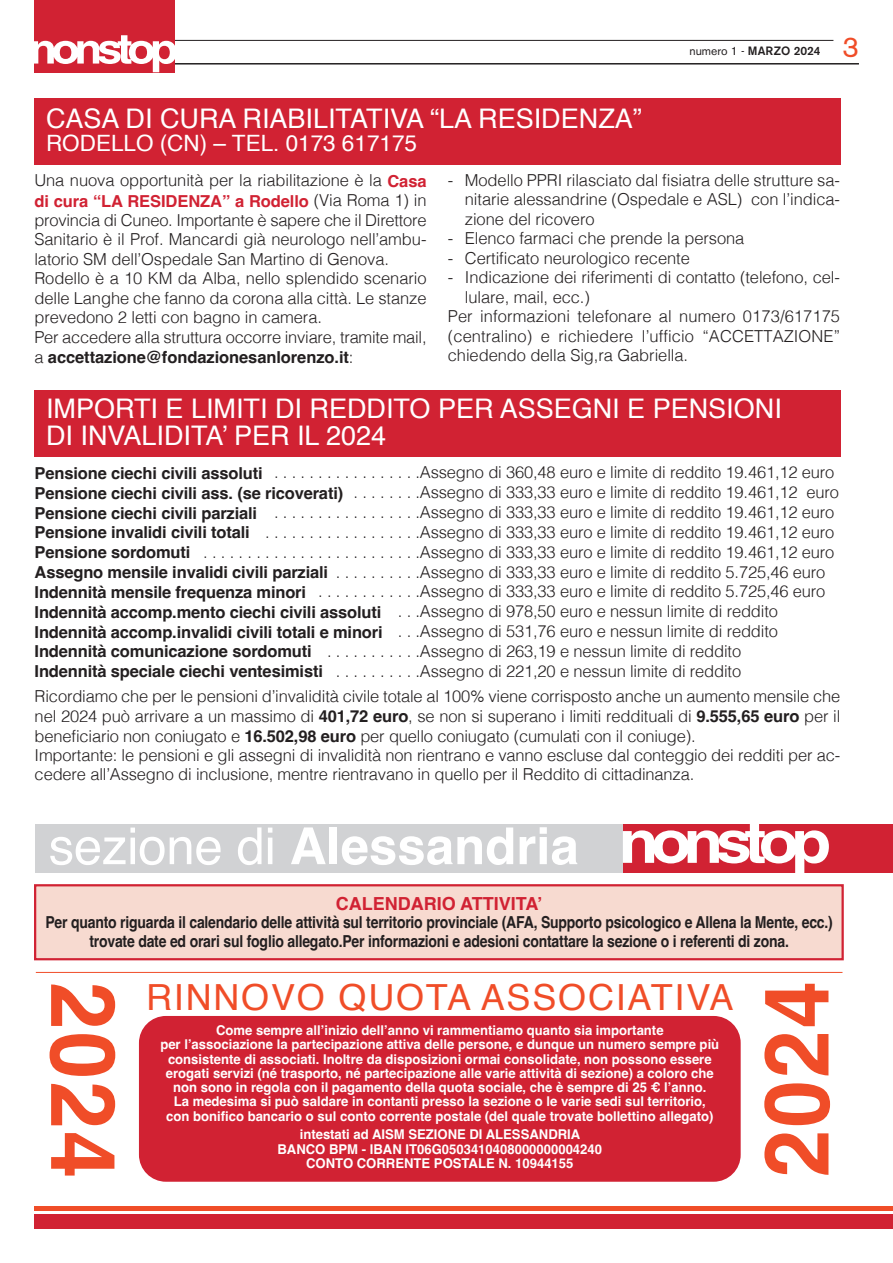
<style>
.page{position:relative;width:893px;height:1263px;background:#fff}
.page>*{position:absolute;margin:0;border:0;box-sizing:border-box;transform-origin:0 0}
.t1{font:700 90px "Helvetica";letter-spacing:.025em;color:#f04d28;scale:.95 1}
.t2{font:700 51px "Helvetica";color:#fff}
.t3{font:36px "Helvetica";letter-spacing:.05em;color:#f04d28}
.t4{font:28.5px "Akzidenz Grotesk BE";color:#f04d28}
.t5{font:27px "Helvetica";color:#fff}
.t6{font:22.5px "Helvetica";color:#fff}
.t7{font:700 18px "Helvetica";color:#d12233}
.t8{font:300 16.5px/19.5px "Helvetica";letter-spacing:-.01em;color:#231f20;text-align:justify}
.t9{font:700 16.5px/18.3px "Helvetica";letter-spacing:-.015em;color:#231f20;text-align:center;scale:.85 1}
.t10{font:700 13.5px/14.2px "Helvetica";color:#fff;text-align:center}
.t11{font:500 12px "Akzidenz Grotesk BE";color:#231f20}
.s1{font-weight:400}
.s2{font-weight:700}
.s3{font-weight:700;color:#d12233}
</style>
<div class="page">
<hr style="left:34px;top:63px;width:825px;height:2px;background:#231f20">
<hr style="left:34px;top:40px;width:799px;height:1px;background:#231f20">
<div style="left:34px;top:0;width:140px;height:72px;background:#d12233"></div>
<svg style="left:34px;top:35px;width:142px;height:37px"></svg>
<div style="left:34px;top:1206px;width:859px;height:5px;background:#f04d28"></div>
<div style="left:34px;top:1214px;width:859px;height:15px;background:#d12233"></div>
<div style="left:34px;top:98px;width:806px;height:67px;background:#d12233"></div>
<div style="left:623px;top:824px;width:270px;height:49px;background:#d12233"></div>
<div style="left:36px;top:824px;width:587px;height:49px;background:#d1d2d4"></div>
<svg style="left:623px;top:824px;width:206px;height:49px"></svg>
<div style="left:34px;top:390px;width:806px;height:67px;background:#d12233"></div>
<hr style="left:36px;top:972px;width:806px;height:1px;background:#f04d28">
<div style="left:139px;top:1016px;width:602px;height:166px;background:#d12233;border-radius:27px"></div>
<div style="left:36px;top:886px;width:805px;height:72px;background:#f7dad0"></div>
<div style="left:34px;top:884px;width:810px;height:76px;border:2px solid #d12233"></div>
<p class="t5" style="left:46px;top:107px;width:597px">CASA DI CURA RIABILITATIVA “LA RESIDENZA”</p>
<p class="t6" style="left:46px;top:134px;width:373px">RODELLO (CN) – TEL. 0173 617175</p>
<p class="t11" style="left:689px;top:47px;width:133px"><span class="s1">numero 1 -</span> MARZO 2024</p>
<p class="t4" style="left:842px;top:37px;width:18px">3</p>
<p class="t8" style="left:465px;top:172px;width:377px;text-indent:-17px">- Modello PPRI rilasciato dal fisiatra delle strutture sa&shy;nitarie alessandrine (Ospedale e ASL) con l’indica&shy;zione del ricovero</p>
<p class="t8" style="left:448px;top:230px;width:298px">- Elenco farmaci che prende la persona</p>
<p class="t8" style="left:448px;top:250px;width:243px">- Certificato neurologico recente</p>
<p class="t8" style="left:465px;top:269px;width:377px;text-indent:-17px">- Indicazione dei riferimenti di contatto (telefono, cel&shy;lulare, mail, ecc.)</p>
<p class="t8" style="left:448px;top:308px;width:394px">Per informazioni telefonare al numero 0173/617175 (centralino) e richiedere l’ufficio “ACCETTAZIONE” chiedendo della Sig,ra Gabriella.</p>
<p class="t5" style="left:46px;top:397px;width:737px">IMPORTI E LIMITI DI REDDITO PER ASSEGNI E PENSIONI</p>
<p class="t5" style="left:46px;top:424px;width:342px">DI INVALIDITA’ PER IL 2024</p>
<p class="t8" style="left:35px;top:464px;width:801px"><span class="s2">Pensione ciechi civili assoluti</span> . . . . . . . . . . . . . . . . .Assegno di 360,48 euro e limite di reddito 19.461,12 euro</p>
<p class="t8" style="left:35px;top:484px;width:806px"><span class="s2">Pensione ciechi civili ass. (se ricoverati)</span> . . . . . . . .Assegno di 333,33 euro e limite di reddito 19.461,12 euro</p>
<p class="t8" style="left:35px;top:504px;width:801px"><span class="s2">Pensione ciechi civili parziali</span> . . . . . . . . . . . . . . . . .Assegno di 333,33 euro e limite di reddito 19.461,12 euro</p>
<p class="t8" style="left:35px;top:524px;width:801px"><span class="s2">Pensione invalidi civili totali</span> . . . . . . . . . . . . . . . . . .Assegno di 333,33 euro e limite di reddito 19.461,12 euro</p>
<p class="t8" style="left:35px;top:544px;width:801px"><span class="s2">Pensione sordomuti</span> . . . . . . . . . . . . . . . . . . . . . . . . .Assegno di 333,33 euro e limite di reddito 19.461,12 euro</p>
<p class="t8" style="left:35px;top:563px;width:792px"><span class="s2">Assegno mensile invalidi civili parziali</span> . . . . . . . . . .Assegno di 333,33 euro e limite di reddito 5.725,46 euro</p>
<p class="t8" style="left:35px;top:583px;width:792px"><span class="s2">Indennità mensile frequenza minori</span> . . . . . . . . . . . .Assegno di 333,33 euro e limite di reddito 5.725,46 euro</p>
<p class="t8" style="left:35px;top:603px;width:745px"><span class="s2">Indennità accomp.mento ciechi civili assoluti</span> . . .Assegno di 978,50 euro e nessun limite di reddito</p>
<p class="t8" style="left:35px;top:623px;width:745px"><span class="s2">Indennità accomp.invalidi civili totali e minori</span> . . .Assegno di 531,76 euro e nessun limite di reddito</p>
<p class="t8" style="left:35px;top:643px;width:708px"><span class="s2">Indennità comunicazione sordomuti</span> . . . . . . . . . . .Assegno di 263,19 e nessun limite di reddito</p>
<p class="t8" style="left:35px;top:663px;width:708px"><span class="s2">Indennità speciale ciechi ventesimisti</span> . . . . . . . . . .Assegno di 221,20 e nessun limite di reddito</p>
<p class="t8" style="left:35px;top:688px;width:807px">Ricordiamo che per le pensioni d’invalidità civile totale al 100% viene corrisposto anche un aumento mensile che nel 2024 può arrivare a un massimo di <span class="s2">401,72 euro</span>, se non si superano i limiti reddituali di <span class="s2">9.555,65 euro</span> per il beneficiario non coniugato e <span class="s2">16.502,98 euro</span> per quello coniugato (cumulati con il coniuge).</p>
<p class="t8" style="left:35px;top:747px;width:807px">Importante: le pensioni e gli assegni di invalidità non rientrano e vanno escluse dal conteggio dei redditi per ac&shy;cedere all’Assegno di inclusione, mentre rientravano in quello per il Reddito di cittadinanza.</p>
<p class="t8" style="left:34px;top:172px;width:394px;line-height:20.5px">Una nuova opportunità per la riabilitazione è la <span class="s3">Casa di cura “LA RESIDENZA” a Rodello</span> (Via Roma 1) in</p>
<p class="t8" style="left:34px;top:212px;width:394px">provincia di Cuneo. Importante è sapere che il Direttore Sanitario è il Prof. Mancardi già neurologo nell’ambu&shy;latorio SM dell’Ospedale San Martino di Genova.</p>
<p class="t8" style="left:34px;top:270px;width:394px">Rodello è a 10 KM da Alba, nello splendido scenario delle Langhe che fanno da corona alla città. Le stanze prevedono 2 letti con bagno in camera.</p>
<p class="t8" style="left:34px;top:328px;width:394px;line-height:20.5px">Per accedere alla struttura occorre inviare, tramite mail, a <span class="s2">accettazione@fondazionesanlorenzo.it</span>:</p>
<p class="t2" style="left:49px;top:825px;width:532px"><span class="s1">sezione di</span> Alessandria</p>
<p class="t7" style="left:336px;top:896px;width:208px">CALENDARIO ATTIVITA’</p>
<p class="t9" style="left:45px;top:915px;width:928px">Per quanto riguarda il calendario delle attività sul territorio provinciale (AFA, Supporto psicologico e Allena la Mente, ecc.) trovate date ed orari sul foglio allegato.Per informazioni e adesioni contattare la sezione o i referenti di zona.</p>
<p class="t1" style="left:120px;top:982px;width:208px;rotate:90deg">2024</p>
<p class="t3" style="left:146px;top:982px;width:589px">RINNOVO QUOTA ASSOCIATIVA</p>
<p class="t1" style="left:759px;top:1177px;width:208px;rotate:-90deg">2024</p>
<p class="t10" style="left:216px;top:1024px;width:449px">Come sempre all’inizio dell’anno vi rammentiamo quanto sia importante</p>
<p class="t10" style="left:160px;top:1038px;width:560px">per l’associazione la partecipazione attiva delle persone, e dunque un numero sempre più consistente di associati. Inoltre da disposizioni ormai consolidate, non possono essere erogati servizi (né trasporto, né partecipazione alle varie attività di sezione) a coloro che</p>
<p class="t10" style="left:173px;top:1081px;width:534px">non sono in regola con il pagamento della quota sociale, che è sempre di 25 € l’anno.</p>
<p class="t10" style="left:174px;top:1095px;width:534px">La medesima si può saldare in contanti presso la sezione o le varie sedi sul territorio,</p>
<p class="t10" style="left:166px;top:1110px;width:549px">con bonifico bancario o sul conto corrente postale (del quale trovate bollettino allegato)</p>
<p class="t10" style="left:300px;top:1128px;width:282px">intestati ad AISM SEZIONE DI ALESSANDRIA</p>
<p class="t10" style="left:277px;top:1143px;width:326px">BANCO BPM - IBAN IT06G0503410408000000004240</p>
<p class="t10" style="left:306px;top:1157px;width:269px">CONTO CORRENTE POSTALE N. 10944155</p>
</div>
